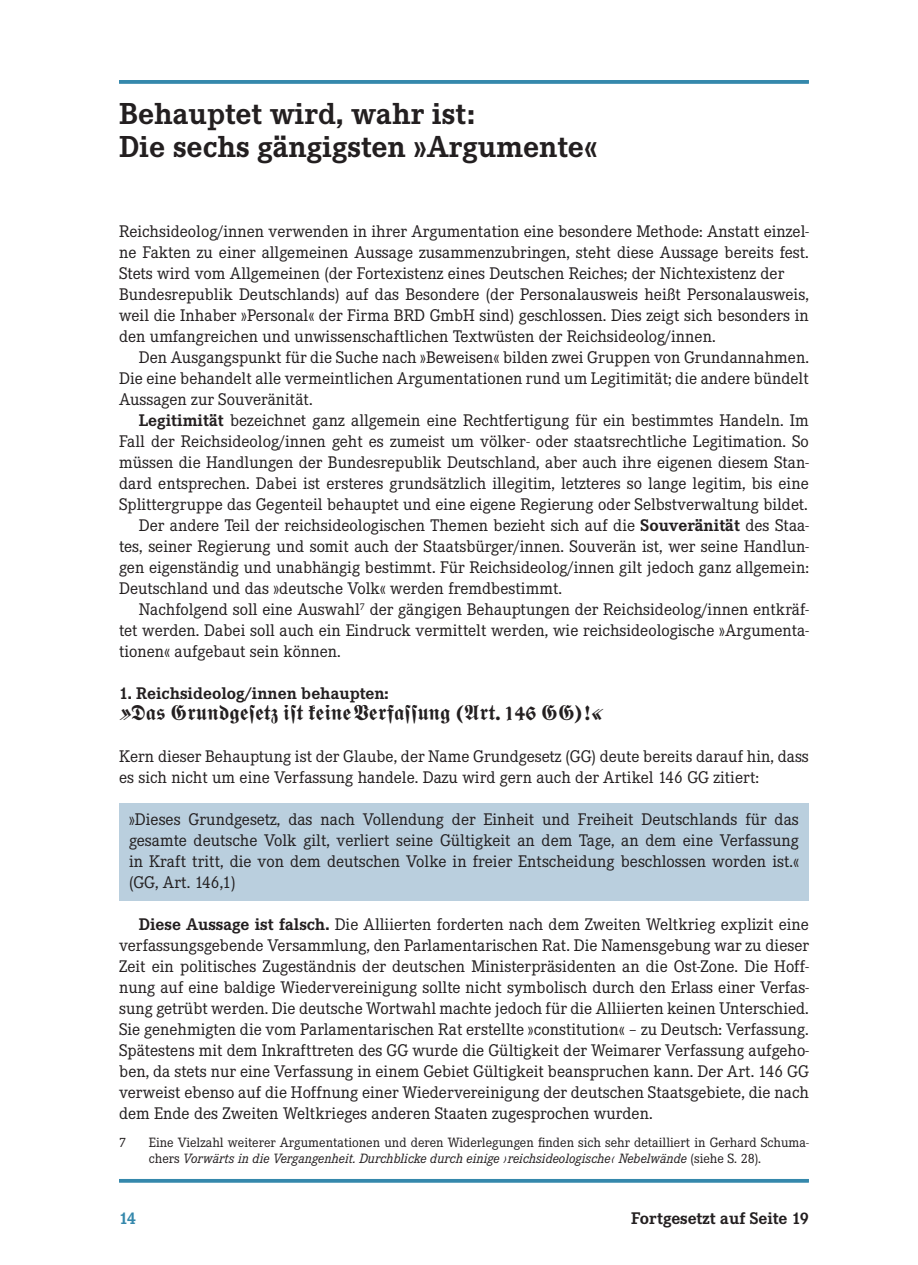
<style>
.page{position:relative;width:918px;height:1265px;background:#fff}
.page>*{position:absolute;margin:0;border:0;box-sizing:border-box;transform-origin:0 0}
.t1{font:700 31.5px/33.2px "Corporate E";color:#231f20}
.t2{font:21px "Wittenberger Fraktur MT Bd Dfr";color:#231f20}
.t3{font:17.5px/21px "Corporate E";color:#231f20;text-align:justify}
.t4{font:700 17.5px "Corporate E";color:#231f20}
.t5{font:700 17.5px "Corporate E";color:#3588ac}
.t6{font:14px/15.8px "Corporate E";color:#231f20}
.s1{font-weight:700}
.s2{font-family:"Wittenberger Fraktur";font-weight:700}
.s3{font-style:italic}
</style>
<div class="page">
<hr style="left:917px;top:0;width:1px;height:1265px;background:#faf19d">
<div style="left:119px;top:804px;width:690px;height:97px;background:#bacfde"></div>
<svg style="left:119px;top:80px;width:690px;height:4px;background:#3d8caf"></svg>
<hr style="left:119px;top:1179px;width:690px;height:3px;background:#3588ac">
<h1 class="t1" style="left:119px;top:97px;width:479px">Behauptet wird, wahr ist:<br>Die sechs gängigsten »Argumente«</h1>
<p class="t3" style="left:119px;top:221px;width:691px;text-align:left">Reichsideolog/innen verwenden in ihrer Argumentation eine besondere Methode: Anstatt einzel&shy;ne Fakten zu einer allgemeinen Aussage zusammenzubringen, steht diese Aussage bereits fest.<br>Stets wird vom Allgemeinen (der Fortexistenz eines Deutschen Reiches; der Nichtexistenz der Bundesrepublik Deutschlands) auf das Besondere (der Personalausweis heißt Personalausweis, weil die Inhaber »Personal« der Firma BRD GmbH sind) geschlossen. Dies zeigt sich besonders in den umfangreichen und unwissenschaftlichen Textwüsten der Reichsideolog/innen.</p>
<p class="t3" style="left:119px;top:347px;width:691px;text-indent:20px">Den Ausgangspunkt für die Suche nach »Beweisen« bilden zwei Gruppen von Grundannahmen.<br>Die eine behandelt alle vermeintlichen Argumentationen rund um Legitimität; die andere bündelt Aussagen zur Souveränität.</p>
<p class="t3" style="left:139px;top:410px;width:671px"><span class="s1">Legitimität</span> bezeichnet ganz allgemein eine Rechtfertigung für ein bestimmtes Handeln. Im</p>
<p class="t3" style="left:119px;top:431px;width:691px">Fall der Reichsideolog/innen geht es zumeist um völker- oder staatsrechtliche Legitimation. So</p>
<p class="t3" style="left:119px;top:452px;width:691px">müssen die Handlungen der Bundesrepublik Deutschland, aber auch ihre eigenen diesem Stan-</p>
<p class="t3" style="left:119px;top:473px;width:691px">dard entsprechen. Dabei ist ersteres grundsätzlich illegitim, letzteres so lange legitim, bis eine</p>
<p class="t3" style="left:119px;top:494px;width:690px">Splittergruppe das Gegenteil behauptet und eine eigene Regierung oder Selbstverwaltung bildet.</p>
<p class="t3" style="left:139px;top:515px;width:671px">Der andere Teil der reichsideologischen Themen bezieht sich auf die <span class="s1">Souveränität</span> des Staa-</p>
<p class="t3" style="left:119px;top:536px;width:691px">tes, seiner Regierung und somit auch der Staatsbürger/innen. Souverän ist, wer seine Handlun-</p>
<p class="t3" style="left:119px;top:557px;width:691px">gen eigenständig und unabhängig bestimmt. Für Reichsideolog/innen gilt jedoch ganz allgemein:</p>
<p class="t3" style="left:119px;top:578px;width:444px">Deutschland und das »deutsche Volk« werden fremdbestimmt.</p>
<p class="t3" style="left:139px;top:599px;width:671px">Nachfolgend soll eine Auswahl<sup>7</sup> der gängigen Behauptungen der Reichsideolog/innen entkräf-</p>
<p class="t3" style="left:119px;top:620px;width:691px">tet werden. Dabei soll auch ein Eindruck vermittelt werden, wie reichsideologische »Argumenta-</p>
<p class="t3" style="left:119px;top:641px;width:223px">tionen« aufgebaut sein können.</p>
<p class="t4" style="left:119px;top:684px;width:271px">1. Reichsideolog/innen behaupten:</p>
<p class="t2" style="left:119px;top:701px;width:485px">»Da<span class="s2">s</span> Grundgesetz ist keine Verfassung (Art. 146 GG)!«</p>
<p class="t3" style="left:119px;top:746px;width:691px">Kern dieser Behauptung ist der Glaube, der Name Grundgesetz (GG) deute bereits darauf hin, dass es sich nicht um eine Verfassung handele. Dazu wird gern auch der Artikel 146 GG zitiert:</p>
<p class="t3" style="left:129px;top:809px;width:671px">»Dieses Grundgesetz, das nach Vollendung der Einheit und Freiheit Deutschlands für das gesamte deutsche Volk gilt, verliert seine Gültigkeit an dem Tage, an dem eine Verfassung in Kraft tritt, die von dem deutschen Volke in freier Entscheidung beschlossen worden ist.« (GG, Art. 146,1)</p>
<p class="t3" style="left:119px;top:914px;width:691px;text-indent:20px"><span class="s1">Diese Aussage ist falsch.</span> Die Alliierten forderten nach dem Zweiten Weltkrieg explizit eine verfassungsgebende Versammlung, den Parlamentarischen Rat. Die Namensgebung war zu dieser Zeit ein politisches Zugeständnis der deutschen Ministerpräsidenten an die Ost-Zone. Die Hoff&shy;nung auf eine baldige Wiedervereinigung sollte nicht symbolisch durch den Erlass einer Verfas&shy;sung getrübt werden. Die deutsche Wortwahl machte jedoch für die Alliierten keinen Unterschied.<br>Sie genehmigten die vom Parlamentarischen Rat erstellte »constitution« – zu Deutsch: Verfassung.<br>Spätestens mit dem Inkrafttreten des GG wurde die Gültigkeit der Weimarer Verfassung aufgeho&shy;ben, da stets nur eine Verfassung in einem Gebiet Gültigkeit beanspruchen kann. Der Art. 146 GG verweist ebenso auf die Hoffnung einer Wiedervereinigung der deutschen Staatsgebiete, die nach dem Ende des Zweiten Weltkrieges anderen Staaten zugesprochen wurden.</p>
<p class="t6" style="left:119px;top:1135px;width:9px">7</p>
<p class="t6" style="left:149px;top:1135px;width:661px">Eine Vielzahl weiterer Argumentationen und deren Widerlegungen finden sich sehr detailliert in Gerhard Schuma&shy;chers <span class="s3">Vorwärts in die Vergangenheit. Durchblicke durch einige ›reichsideologische‹ Nebelwände</span> (siehe S. 28).</p>
<p class="t5" style="left:119px;top:1209px;width:19px">14</p>
<p class="t4" style="left:631px;top:1209px;width:179px">Fortgesetzt auf Seite 19</p>
</div>
